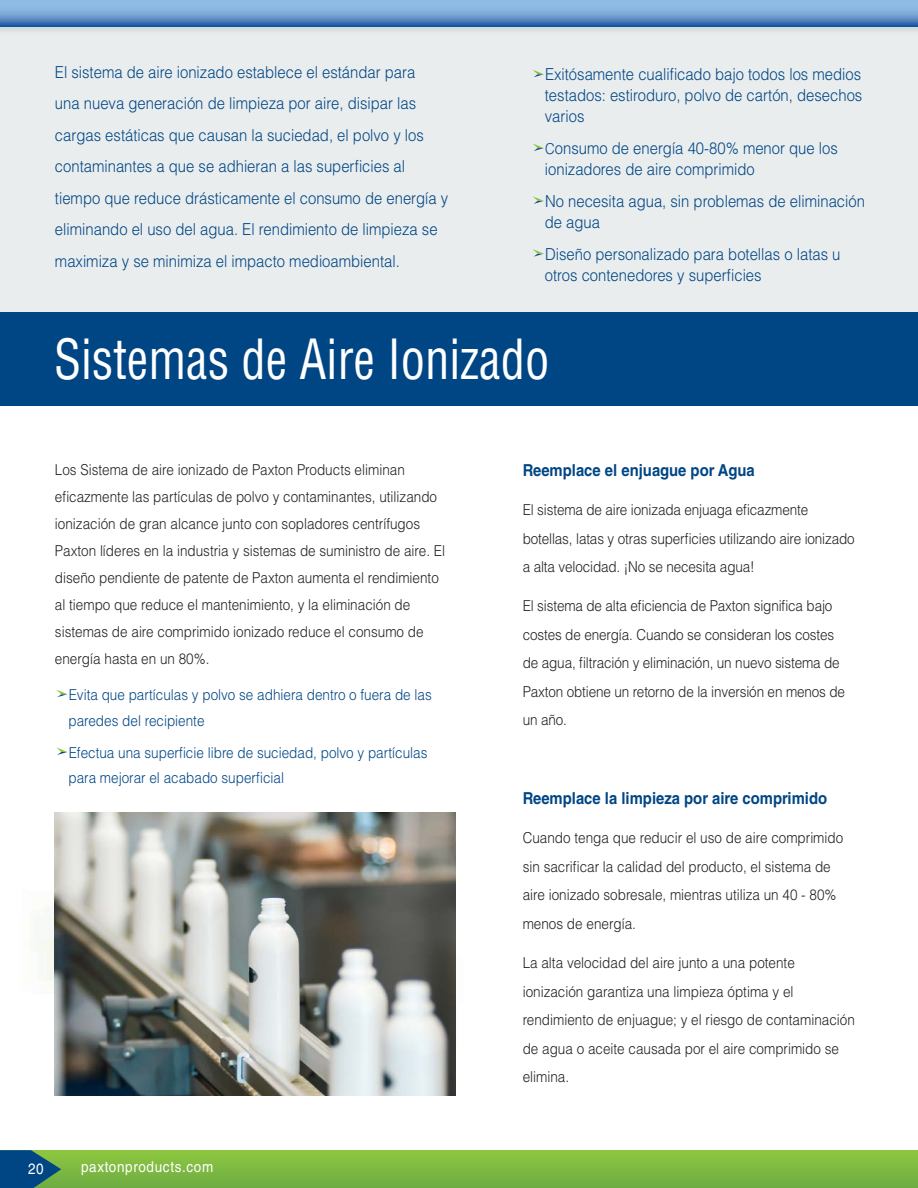
<style>
.page{position:relative;width:918px;height:1188px;background:#fff}
.page>*{position:absolute;margin:0;border:0;box-sizing:border-box;transform-origin:0 0}
.Body{font:condensed 54px "Helvetica LT Std";color:#fff;scale:.9 1}
.Body-2{font:300 16.5px/31.5px "Helvetica LT Std";color:#004684;scale:.9 1}
.Body-3{font:700 16.5px "Helvetica LT Std";color:#004684;scale:.9 1}
.Body-4{font:300 15px/28.5px "Helvetica LT Std";color:#231f20;scale:.9 1}
.Body-5{font:300 15px/25.5px "Helvetica LT Std";color:#004684;scale:.9 1}
.t1{font:15px "Helvetica LT Std";letter-spacing:.05em;color:#fff;scale:.9 1}
.s1{font-size:15px}
</style>
<div class="page">
<div style="left:0;top:2px;width:918px;height:401px;background:#eaedee"></div>
<svg style="left:0;top:0;width:917px;height:27px;background:#6b9bcf"></svg>
<svg style="left:917px;top:0;width:1px;height:27px"></svg>
<div style="left:0;top:312px;width:918px;height:94px;background:#004684"></div>
<svg style="left:533px;top:70px;width:11px;height:7px"></svg>
<svg style="left:533px;top:143px;width:11px;height:8px"></svg>
<svg style="left:533px;top:196px;width:11px;height:8px"></svg>
<svg style="left:533px;top:249px;width:11px;height:8px"></svg>
<svg style="left:56px;top:690px;width:11px;height:7px"></svg>
<svg style="left:56px;top:747px;width:11px;height:8px"></svg>
<img style="left:54px;top:812px;width:402px;height:283px">
<div style="left:0;top:1150px;width:918px;height:38px;background:linear-gradient(to bottom,#8ec840,#6eac43)"></div>
<svg style="left:917px;top:1150px;width:1px;height:38px"></svg>
<svg style="left:0;top:1150px;width:61px;height:38px;background:#1d6174"></svg>
<p class="Body-2" style="left:55px;top:56px;width:439px">El sistema de aire ionizado establece el estándar para<br>una nueva generación de limpieza por aire, disipar las cargas estáticas que causan la suciedad, el polvo y los contaminantes a que se adhieran a las superficies al tiempo que reduce drásticamente el consumo de energía y eliminando el uso del agua. El rendimiento de limpieza se maximiza y se minimiza el impacto medioambiental.</p>
<p class="Body-2" style="left:545px;top:64px;width:354px;line-height:21px;text-align:justify">Exitósamente cualificado bajo todos los medios testados: estiroduro, polvo de cartón, desechos varios</p>
<p class="Body-2" style="left:545px;top:137px;width:327px;line-height:21px"><span class="s1">C</span>onsumo de energía 40-80% menor que los ionizadores de aire comprimido</p>
<p class="Body-2" style="left:545px;top:190px;width:357px;line-height:21px">No necesita agua, sin problemas de eliminación de agua</p>
<p class="Body-2" style="left:545px;top:243px;width:330px;line-height:21px">Diseño personalizado para botellas o latas u otros contenedores y superficies</p>
<p class="Body" style="left:54px;top:326px;width:552px">Sistemas de Aire Ionizado</p>
<p class="Body-4" style="left:55px;top:456px;width:435px;line-height:27px">Los Sistema de aire ionizado de Paxton Products eliminan eficazmente las partículas de polvo y contaminantes, utilizando ionización de gran alcance junto con sopladores centrífugos Paxton líderes en la industria y sistemas de suministro de aire. El diseño pendiente de patente de Paxton aumenta el rendimiento al tiempo que reduce el mantenimiento, y la eliminación de sistemas de aire comprimido ionizado reduce el consumo de energía hasta en un 80%.</p>
<p class="Body-5" style="left:68px;top:682px;width:405px">Evita que partículas y polvo se adhiera dentro o fuera de las paredes del recipiente</p>
<p class="Body-5" style="left:68px;top:740px;width:400px">Efectua una superficie libre de suciedad, polvo y partículas para mejorar el acabado superficial</p>
<p class="t1" style="left:28px;top:1160px;width:19px">20</p>
<p class="t1" style="left:81px;top:1158px;width:148px">paxtonproducts.com</p>
<p class="Body-3" style="left:523px;top:460px;width:259px">Reemplace el enjuague por Agua</p>
<p class="Body-4" style="left:523px;top:495px;width:370px">El sistema de aire ionizada enjuaga eficazmente botellas, latas y otras superficies utilizando aire ionizado a alta velocidad. ¡No se necesita agua!</p>
<p class="Body-4" style="left:523px;top:592px;width:360px">El sistema de alta eficiencia de Paxton significa bajo costes de energía. Cuando se consideran los costes de agua, filtración y eliminación, un nuevo sistema de Paxton obtiene un retorno de la inversión en menos de un año.</p>
<p class="Body-3" style="left:523px;top:788px;width:340px">Reemplace la limpieza por aire comprimido</p>
<p class="Body-4" style="left:523px;top:824px;width:358px">Cuando tenga que reducir el uso de aire comprimido sin sacrificar la calidad del producto, el sistema de aire ionizado sobresale, mientras utiliza un 40 - 80% menos de energía.</p>
<p class="Body-4" style="left:523px;top:948px;width:371px">La alta velocidad del aire junto a una potente ionización garantiza una limpieza óptima y el rendimiento de enjuague; y el riesgo de contaminación de agua o aceite causada por el aire comprimido se elimina.</p>
</div>
